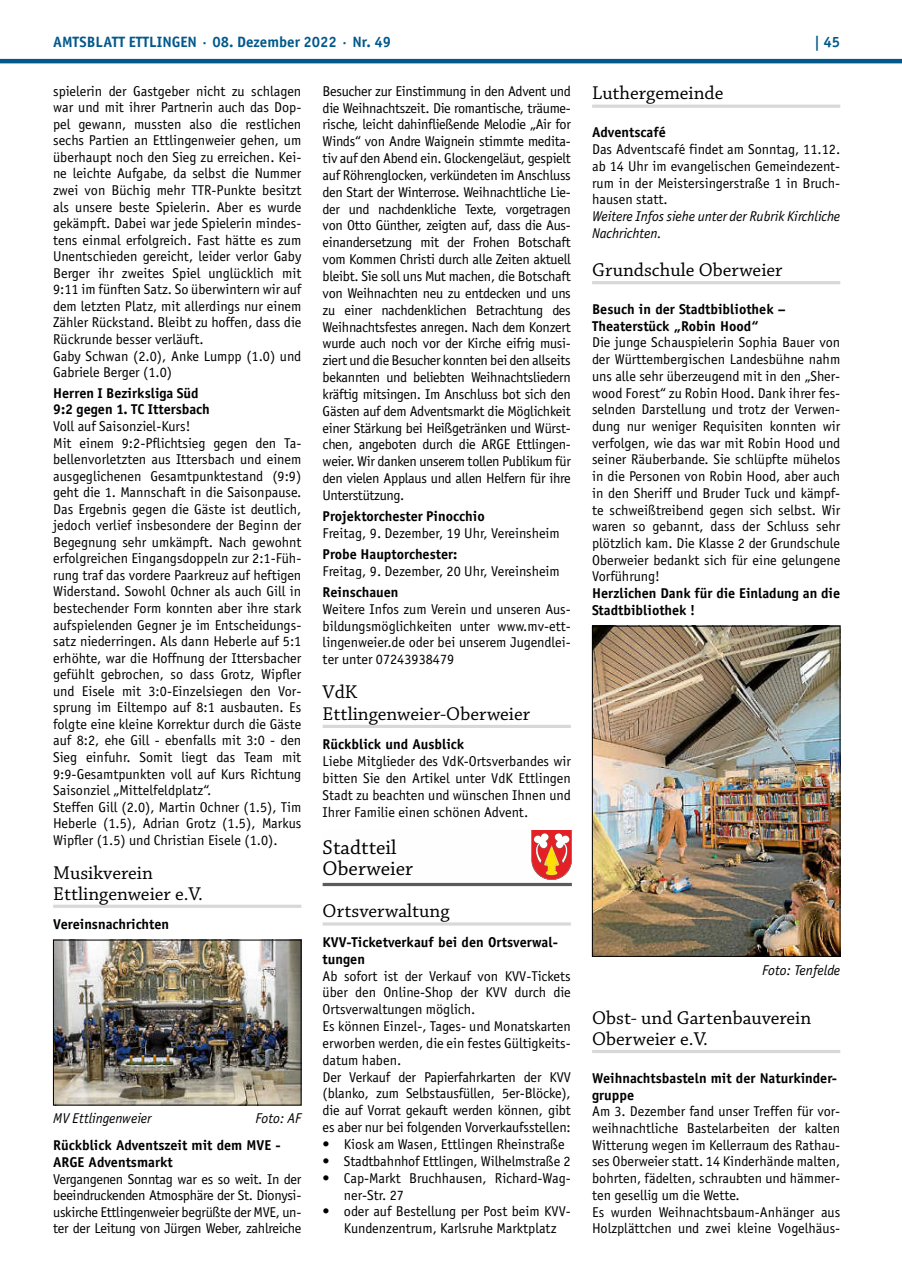
<style>
.page{position:relative;width:902px;height:1280px;background:#fff}
.page>*{position:absolute;margin:0;border:0;box-sizing:border-box;transform-origin:0 0}
.t1{font:21px/21px "Chaparral Pro";color:#000}
.t2{font:19.5px/21px "Chaparral Pro";color:#000}
.t3{font:700 15px "Officina Sans";color:#00588b}
.t4{font:14.25px/16.5px "Officina Sans";color:#000;text-align:justify}
.t5{font:700 14.25px/16.6px "Officina Sans";color:#000}
.t6{font:italic 14.25px/16.6px "Officina Sans";color:#000}
</style>
<div class="page">
<hr style="left:0;top:59px;width:901px;height:4px;background:#00588b">
<hr style="left:53px;top:905px;width:248px;height:3px;background:#d8d8d9">
<img style="left:55px;top:942px;width:244px;height:161px">
<div style="left:53px;top:940px;width:248px;height:165px;border:1px solid #000"></div>
<hr style="left:322px;top:725px;width:248px;height:3px;background:#d8d8d9">
<hr style="left:322px;top:922px;width:248px;height:3px;background:#d8d8d9">
<hr style="left:322px;top:883px;width:250px;height:3px;background:#5c5b5b">
<svg style="left:531px;top:830px;width:41px;height:50px"></svg>
<hr style="left:592px;top:105px;width:248px;height:3px;background:#d8d8d9">
<hr style="left:592px;top:281px;width:248px;height:3px;background:#d8d8d9">
<hr style="left:592px;top:1050px;width:248px;height:3px;background:#d8d8d9">
<img style="left:594px;top:628px;width:244px;height:327px">
<div style="left:592px;top:626px;width:248px;height:331px;border:1px solid #000"></div>
<p class="t3" style="left:53px;top:32px;width:339px">AMTSBLATT ETTLINGEN · 08. Dezember 2022 · Nr. 49</p>
<p class="t3" style="left:814px;top:32px;width:28px">| 45</p>
<p class="t4" style="left:53px;top:83px;width:250px;text-align:left">spielerin der Gastgeber nicht zu schlagen war und mit ihrer Partnerin auch das Dop&shy;pel gewann, mussten also die restlichen sechs Partien an Ettlingenweier gehen, um überhaupt noch den Sieg zu erreichen. Kei&shy;ne leichte Aufgabe, da selbst die Nummer zwei von Büchig mehr TTR-Punkte besitzt als unsere beste Spielerin. Aber es wurde gekämpft. Dabei war jede Spielerin mindes&shy;tens einmal erfolgreich. Fast hätte es zum Unentschieden gereicht, leider verlor Gaby Berger ihr zweites Spiel unglücklich mit 9:11 im fünften Satz. So überwintern wir auf dem letzten Platz, mit allerdings nur einem Zähler Rückstand. Bleibt zu hoffen, dass die Rückrunde besser verläuft.<br>Gaby Schwan (2.0), Anke Lumpp (1.0) und Gabriele Berger (1.0)</p>
<p class="t5" style="left:53px;top:385px;width:158px">Herren I Bezirksliga Süd<br>9:2 gegen 1. TC Ittersbach</p>
<p class="t4" style="left:53px;top:418px;width:250px;text-align:left">Voll auf Saisonziel-Kurs!<br>Mit einem 9:2-Pflichtsieg gegen den Ta&shy;bellenvorletzten aus Ittersbach und einem ausgeglichenen Gesamtpunktestand (9:9) geht die 1. Mannschaft in die Saisonpause.<br>Das Ergebnis gegen die Gäste ist deutlich, jedoch verlief insbesondere der Beginn der Begegnung sehr umkämpft. Nach gewohnt erfolgreichen Eingangsdoppeln zur 2:1-Füh&shy;rung traf das vordere Paarkreuz auf heftigen Widerstand. Sowohl Ochner als auch Gill in bestechender Form konnten aber ihre stark aufspielenden Gegner je im Entscheidungs&shy;satz niederringen. Als dann Heberle auf 5:1 erhöhte, war die Hoffnung der Ittersbacher gefühlt gebrochen, so dass Grotz, Wipfler und Eisele mit 3:0-Einzelsiegen den Vor&shy;sprung im Eiltempo auf 8:1 ausbauten. Es folgte eine kleine Korrektur durch die Gäste auf 8:2, ehe Gill - ebenfalls mit 3:0 - den Sieg einfuhr. Somit liegt das Team mit 9:9-Gesamtpunkten voll auf Kurs Richtung Saisonziel „Mittelfeldplatz“.<br>Steffen Gill (2.0), Martin Ochner (1.5), Tim Heberle (1.5), Adrian Grotz (1.5), Markus Wipfler (1.5) und Christian Eisele (1.0).</p>
<h2 class="t2" style="left:53px;top:863px;width:151px">Musikverein<br>Ettlingenweier e.V.</h2>
<p class="t5" style="left:53px;top:915px;width:117px">Vereinsnachrichten</p>
<p class="t4" style="left:322px;top:83px;width:250px">Besucher zur Einstimmung in den Advent und die Weihnachtszeit. Die romantische, träume&shy;rische, leicht dahinfließende Melodie „Air for Winds“ von Andre Waignein stimmte medita&shy;tiv auf den Abend ein. Glockengeläut, gespielt auf Röhrenglocken, verkündeten im Anschluss den Start der Winterrose. Weihnachtliche Lie&shy;der und nachdenkliche Texte, vorgetragen von Otto Günther, zeigten auf, dass die Aus&shy;einandersetzung mit der Frohen Botschaft vom Kommen Christi durch alle Zeiten aktuell bleibt. Sie soll uns Mut machen, die Botschaft von Weihnachten neu zu entdecken und uns zu einer nachdenklichen Betrachtung des Weihnachtsfestes anregen. Nach dem Konzert wurde auch noch vor der Kirche eifrig musi&shy;ziert und die Besucher konnten bei den allseits bekannten und beliebten Weihnachtsliedern kräftig mitsingen. Im Anschluss bot sich den Gästen auf dem Adventsmarkt die Möglichkeit einer Stärkung bei Heißgetränken und Würst&shy;chen, angeboten durch die ARGE Ettlingen&shy;weier. Wir danken unserem tollen Publikum für den vielen Applaus und allen Helfern für ihre Unterstützung.</p>
<p class="t5" style="left:322px;top:508px;width:164px">Projektorchester Pinocchio</p>
<p class="t4" style="left:322px;top:525px;width:239px">Freitag, 9. Dezember, 19 Uhr, Vereinsheim</p>
<p class="t5" style="left:322px;top:546px;width:136px">Probe Hauptorchester:</p>
<p class="t4" style="left:322px;top:563px;width:239px">Freitag, 9. Dezember, 20 Uhr, Vereinsheim</p>
<p class="t5" style="left:322px;top:583px;width:77px">Reinschauen</p>
<p class="t4" style="left:322px;top:600px;width:250px">Weitere Infos zum Verein und unseren Aus&shy;bildungsmöglichkeiten unter www.mv-ett&shy;lingenweier.de oder bei unserem Jugendlei&shy;ter unter 07243938479</p>
<h2 class="t2" style="left:322px;top:682px;width:209px">VdK<br>Ettlingenweier-Oberweier</h2>
<p class="t5" style="left:322px;top:736px;width:143px">Rückblick und Ausblick</p>
<p class="t4" style="left:322px;top:753px;width:250px">Liebe Mitglieder des VdK-Ortsverbandes wir bitten Sie den Artikel unter VdK Ettlingen Stadt zu beachten und wünschen Ihnen und Ihrer Familie einen schönen Advent.</p>
<h1 class="t1" style="left:322px;top:838px;width:92px">Stadtteil<br>Oberweier</h1>
<h2 class="t2" style="left:322px;top:901px;width:128px">Ortsverwaltung</h2>
<p class="t5" style="left:322px;top:933px;width:237px">KVV-Ticketverkauf bei den Ortsverwal&shy;tungen</p>
<p class="t4" style="left:322px;top:967px;width:250px;text-align:left">Ab sofort ist der Verkauf von KVV-Tickets über den Online-Shop der KVV durch die Ortsverwaltungen möglich.<br>Es können Einzel-, Tages- und Monatskarten erworben werden, die ein festes Gültigkeits&shy;datum haben.<br>Der Verkauf der Papierfahrkarten der KVV (blanko, zum Selbstausfüllen, 5er-Blöcke), die auf Vorrat gekauft werden können, gibt es aber nur bei folgenden Vorverkaufsstellen:</p>
<p class="t4" style="left:322px;top:1136px;width:244px">• Kiosk am Wasen, Ettlingen Rheinstraße</p>
<p class="t4" style="left:322px;top:1153px;width:249px">• Stadtbahnhof Ettlingen, Wilhelmstraße 2</p>
<p class="t4" style="left:344px;top:1169px;width:228px;text-indent:-21px">• Cap-Markt Bruchhausen, Richard-Wag&shy;ner-Str. 27</p>
<p class="t4" style="left:322px;top:1203px;width:250px;text-align:center">• oder auf Bestellung per Post beim KVV-<br>Kundenzentrum, Karlsruhe Marktplatz</p>
<h2 class="t2" style="left:592px;top:84px;width:133px">Luthergemeinde</h2>
<p class="t5" style="left:592px;top:124px;width:75px">Adventscafé</p>
<p class="t4" style="left:592px;top:141px;width:250px">Das Adventscafé findet am Sonntag, 11.12. ab 14 Uhr im evangelischen Gemeindezent&shy;rum in der Meistersingerstraße 1 in Bruch&shy;hausen statt.</p>
<p class="t6" style="left:592px;top:208px;width:249px">Weitere Infos siehe unter der Rubrik Kirchliche<br>Nachrichten.</p>
<h2 class="t2" style="left:592px;top:260px;width:192px">Grundschule Oberweier</h2>
<p class="t5" style="left:592px;top:301px;width:195px">Besuch in der Stadtbibliothek –<br>Theaterstück „Robin Hood“</p>
<p class="t4" style="left:592px;top:334px;width:250px">Die junge Schauspielerin Sophia Bauer von der Württembergischen Landesbühne nahm uns alle sehr überzeugend mit in den „Sher&shy;wood Forest“ zu Robin Hood. Dank ihrer fes&shy;selnden Darstellung und trotz der Verwen&shy;dung nur weniger Requisiten konnten wir verfolgen, wie das war mit Robin Hood und seiner Räuberbande. Sie schlüpfte mühelos in die Personen von Robin Hood, aber auch in den Sheriff und Bruder Tuck und kämpf&shy;te schweißtreibend gegen sich selbst. Wir waren so gebannt, dass der Schluss sehr plötzlich kam. Die Klasse 2 der Grundschule Oberweier bedankt sich für eine gelungene Vorführung!</p>
<p class="t5" style="left:592px;top:585px;width:249px">Herzlichen Dank für die Einladung an die<br>Stadtbibliothek !</p>
<p class="t6" style="left:762px;top:962px;width:80px">Foto: Tenfelde</p>
<h2 class="t2" style="left:592px;top:1007px;width:221px">Obst- und Gartenbauverein<br>Oberweier e.V.</h2>
<p class="t5" style="left:592px;top:1069px;width:246px">Weihnachtsbasteln mit der Naturkinder&shy;gruppe</p>
<p class="t4" style="left:592px;top:1103px;width:250px;text-align:left">Am 3. Dezember fand unser Treffen für vor&shy;weihnachtliche Bastelarbeiten der kalten Witterung wegen im Kellerraum des Rathau&shy;ses Oberweier statt. 14 Kinderhände malten, bohrten, fädelten, schraubten und hämmer&shy;ten gesellig um die Wette.<br>Es wurden Weihnachtsbaum-Anhänger aus Holzplättchen und zwei kleine Vogelhäus-</p>
<p class="t6" style="left:53px;top:1110px;width:100px">MV Ettlingenweier</p>
<p class="t6" style="left:255px;top:1110px;width:47px">Foto: AF</p>
<p class="t5" style="left:53px;top:1137px;width:229px">Rückblick Adventszeit mit dem MVE -<br>ARGE Adventsmarkt</p>
<p class="t4" style="left:53px;top:1170px;width:250px">Vergangenen Sonntag war es so weit. In der beeindruckenden Atmosphäre der St. Dionysi&shy;uskirche Ettlingenweier begrüßte der MVE, un&shy;ter der Leitung von Jürgen Weber, zahlreiche</p>
</div>
